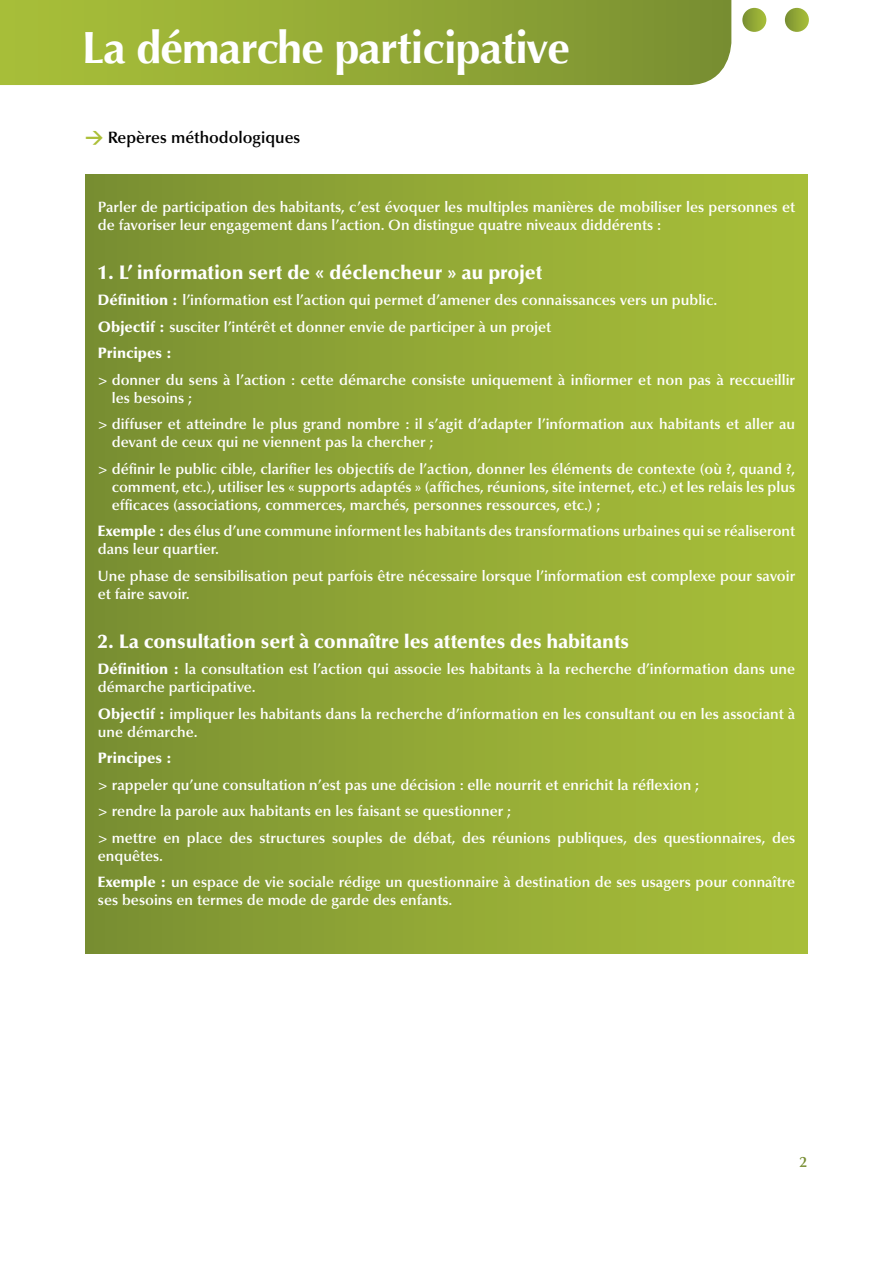
<style>
.page{position:relative;width:893px;height:1263px;background:#fff}
.page>*{position:absolute;margin:0;border:0;box-sizing:border-box;transform-origin:0 0}
.t1{font:700 45px "Optima";letter-spacing:-.02em;color:#fff}
.t2{font:900 19.5px "Optima";color:#fff}
.t3{font:600 16.5px "Optima";color:#000}
.t4{font:600 15px/26.5px "Optima";color:#fff}
.t5{font:600 15px "Optima";color:#778d31}
.s1{font-family:"DIN";font-weight:700;font-size:18px;color:#acbf37}
.s2{font-weight:900}
</style>
<div class="page">
<div style="left:85px;top:174px;width:723px;height:779px;background:linear-gradient(to right,#7a9032,#aac139)"></div>
<svg style="left:0;top:0;width:732px;height:85px;background:#92a936"></svg>
<div style="left:785px;top:8px;width:24px;height:24px;background:linear-gradient(to right,#7a9032,#a9bf3d);border-radius:12px"></div>
<div style="left:742px;top:8px;width:24px;height:24px;background:linear-gradient(to right,#7e933a,#a4bb36);border-radius:12px"></div>
<p class="t1" style="left:82px;top:22px;width:489px">La démarche participative</p>
<p class="t3" style="left:85px;top:127px;width:217px"><span class="s1">&gt;</span> Repères méthodologiques</p>
<p class="t4" style="left:98px;top:198px;width:699px;line-height:18px">Parler de participation des habitants, c’est évoquer les multiples manières de mobiliser les personnes et de favoriser leur engagement dans l’action. On distingue quatre niveaux diddérents :</p>
<p class="t2" style="left:98px;top:261px;width:446px">1. L’ information sert de « déclencheur » au projet</p>
<p class="t4" style="left:98px;top:287px;width:699px"><span class="s2">Définition :</span> l’information est l’action qui permet d’amener des connaissances vers un public.<br><span class="s2">Objectif :</span> susciter l’intérêt et donner envie de participer à un projet<br><span class="s2">Principes :<br></span>&gt; donner du sens à l’action : cette démarche consiste uniquement à infiormer et non pas à reccueillir</p>
<p class="t4" style="left:98px;top:385px;width:699px;text-indent:14px">les besoins ;<br>&gt; diffuser et atteindre le plus grand nombre : il s’agit d’adapter l’information aux habitants et aller au</p>
<p class="t4" style="left:98px;top:429px;width:699px;text-indent:14px">devant de ceux qui ne viennent pas la chercher ;<br>&gt; définir le public cible, clarifier les objectifs de l’action, donner les éléments de contexte (où ?, quand ?,</p>
<p class="t4" style="left:112px;top:478px;width:685px;line-height:18px">comment, etc.), utiliser les « supports adaptés » (affiches, réunions, site internet, etc.) et les relais les plus efficaces (associations, commerces, marchés, personnes ressources, etc.) ;</p>
<p class="t4" style="left:98px;top:522px;width:699px;line-height:18px"><span class="s2">Exemple :</span> des élus d’une commune informent les habitants des transformations urbaines qui se réaliseront dans leur quartier.</p>
<p class="t4" style="left:98px;top:567px;width:699px;line-height:18px">Une phase de sensibilisation peut parfois être nécessaire lorsque l’information est complexe pour savoir et faire savoir.</p>
<p class="t2" style="left:98px;top:630px;width:533px">2. La consultation sert à connaître les attentes des habitants</p>
<p class="t4" style="left:98px;top:660px;width:699px;line-height:18px"><span class="s2">Définition :</span> la consultation est l’action qui associe les habitants à la recherche d’information dans une démarche participative.</p>
<p class="t4" style="left:98px;top:705px;width:699px;line-height:18px"><span class="s2">Objectif :</span> impliquer les habitants dans la recherche d’information en les consultant ou en les associant à une démarche.</p>
<p class="t4" style="left:98px;top:745px;width:699px"><span class="s2">Principes :<br></span>&gt; rappeler qu’une consultation n’est pas une décision : elle nourrit et enrichit la réflexion ;<br>&gt; rendre la parole aux habitants en les faisant se questionner ;<br>&gt; mettre en place des structures souples de débat, des réunions publiques, des questionnaires, des</p>
<p class="t4" style="left:98px;top:843px;width:699px">enquêtes.<br><span class="s2">Exemple :</span> un espace de vie sociale rédige un questionnaire à destination de ses usagers pour connaître</p>
<p class="t4" style="left:98px;top:887px;width:356px">ses besoins en termes de mode de garde des enfants.</p>
<p class="t5" style="left:799px;top:1153px;width:9px">2</p>
</div>
